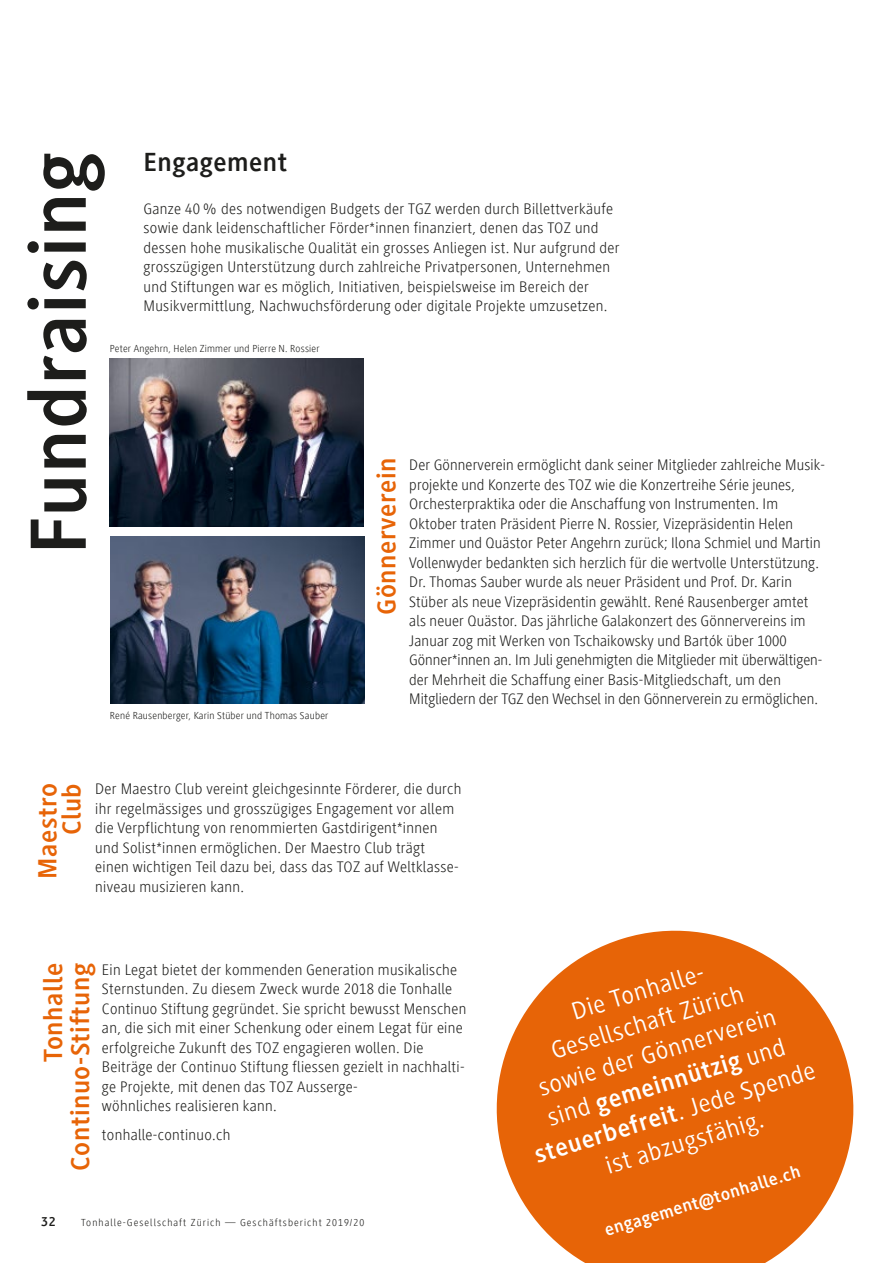
<style>
.page{position:relative;width:893px;height:1263px;background:#fff}
.page>*{position:absolute;margin:0;border:0;box-sizing:border-box;transform-origin:0 0}
.t1{font:700 82.5px "Generis Sans Com";letter-spacing:.01em;color:#1d1d1b}
.t2{font:700 27px/27px "Generis Sans Com";letter-spacing:.02em;color:#e76407;text-align:right}
.t3{font:700 27px "Generis Sans Com";letter-spacing:.02em;color:#1d1d1b}
.t4{font:25.5px/31.5px "Generis Sans Com";color:#fff;text-align:center}
.t5{font:700 18px "Generis Sans Com";color:#fff}
.t6{font:300 15.75px/19.5px "Generis Sans Com";letter-spacing:.02em;color:#1d1d1b}
.t7{font:700 13.5px "Generis Sans Com";color:#1d1d1b}
.t8{font:300 10.5px "Generis Sans Com";letter-spacing:.02em;color:#1d1d1b}
.t9{font:300 10.5px "Generis Sans Com";letter-spacing:.1em;color:#1d1d1b}
.s1{font-weight:700}
</style>
<div class="page">
<svg style="left:496px;top:930px;width:358px;height:333px;fill:#e76407"></svg>
<img style="left:110px;top:359px;width:253px;height:167px">
<img style="left:110px;top:537px;width:254px;height:167px">
<h2 class="t3" style="left:144px;top:147px;width:145px">Engagement</h2>
<h1 class="t1" style="left:13px;top:554px;width:404px;rotate:-90deg">Fundraising</h1>
<p class="t6" style="left:144px;top:199px;width:478px">Ganze 40 % des notwendigen Budgets der TGZ werden durch Billettverkäufe sowie dank leidenschaftlicher Förder*innen finanziert, denen das TOZ und dessen hohe musikalische Qualität ein grosses Anliegen ist. Nur aufgrund der grosszügigen Unterstützung durch zahlreiche Privatpersonen, Unternehmen und Stiftungen war es möglich, Initiativen, beispielsweise im Bereich der Musikvermittlung, Nachwuchsförderung oder digitale Projekte umzusetzen.</p>
<p class="t8" style="left:110px;top:343px;width:211px">Peter Angehrn, Helen Zimmer und Pierre N. Rossier</p>
<p class="t6" style="left:409px;top:456px;width:417px">Der Gönnerverein ermöglicht dank seiner Mitglieder zahlreiche Musik&shy;projekte und Konzerte des TOZ wie die Konzertreihe Série jeunes, Orchesterpraktika oder die Anschaffung von Instrumenten. Im Oktober traten Präsident Pierre N. Rossier, Vizepräsidentin Helen Zimmer und Quästor Peter Angehrn zurück; Ilona Schmiel und Martin Vollenwyder bedankten sich herzlich für die wertvolle Unterstützung.<br>Dr. Thomas Sauber wurde als neuer Präsident und Prof. Dr. Karin Stüber als neue Vizepräsidentin gewählt. René Rausenberger amtet als neuer Quästor. Das jährliche Galakonzert des Gönnervereins im Januar zog mit Werken von Tschaikowsky und Bartók über 1000<br>Gönner*innen an. Im Juli genehmigten die Mitglieder mit überwältigen&shy;der Mehrheit die Schaffung einer Basis-Mitgliedschaft, um den Mitgliedern der TGZ den Wechsel in den Gönnerverein zu ermöglichen.</p>
<h2 class="t2" style="left:373px;top:615px;width:159px;rotate:-90deg">Gönnerverein</h2>
<p class="t8" style="left:110px;top:709px;width:220px">René Rausenberger, Karin Stüber und Thomas Sauber</p>
<h2 class="t2" style="left:36px;top:879px;width:97px;line-height:24px;rotate:-90deg">Maestro<br>Club</h2>
<p class="t6" style="left:95px;top:779px;width:368px">Der Maestro Club vereint gleichgesinnte Förderer, die durch ihr regelmässiges und grosszügiges Engagement vor allem die Verpflichtung von renommierten Gastdirigent*innen und Solist*innen ermöglichen. Der Maestro Club trägt einen wichtigen Teil dazu bei, dass das TOZ auf Weltklasse&shy;niveau musizieren kann.</p>
<p class="t6" style="left:102px;top:960px;width:366px">Ein Legat bietet der kommenden Generation musikalische Sternstunden. Zu diesem Zweck wurde 2018 die Tonhalle Continuo Stiftung gegründet. Sie spricht bewusst Menschen an, die sich mit einer Schenkung oder einem Legat für eine erfolgreiche Zukunft des TOZ engagieren wollen. Die Beiträge der Continuo Stiftung fliessen gezielt in nachhalti&shy;ge Projekte, mit denen das TOZ Ausserge-<br>wöhnliches realisieren kann.</p>
<p class="t6" style="left:102px;top:1125px;width:130px">tonhalle-continuo.ch</p>
<h2 class="t2" style="left:40px;top:1171px;width:209px;rotate:-90deg">Tonhalle<br>Continuo-Stiftung</h2>
<p class="t7" style="left:41px;top:1214px;width:16px">32</p>
<p class="t9" style="left:81px;top:1217px;width:284px">Tonhalle-Gesellschaft Zürich — Geschäftsbericht 2019/20</p>
<h3 class="t4" style="left:494px;top:1020px;width:294px;rotate:-17deg">Die Tonhalle-<br>Gesellschaft Zürich<br>sowie der Gönnerverein sind <span class="s1">gemeinnützig</span> und <span class="s1">steuerbefreit</span>. Jede Spende ist abzugsfähig.</h3>
<p class="t5" style="left:602px;top:1221px;width:205px;rotate:-17deg">engagement@tonhalle.ch</p>
</div>
